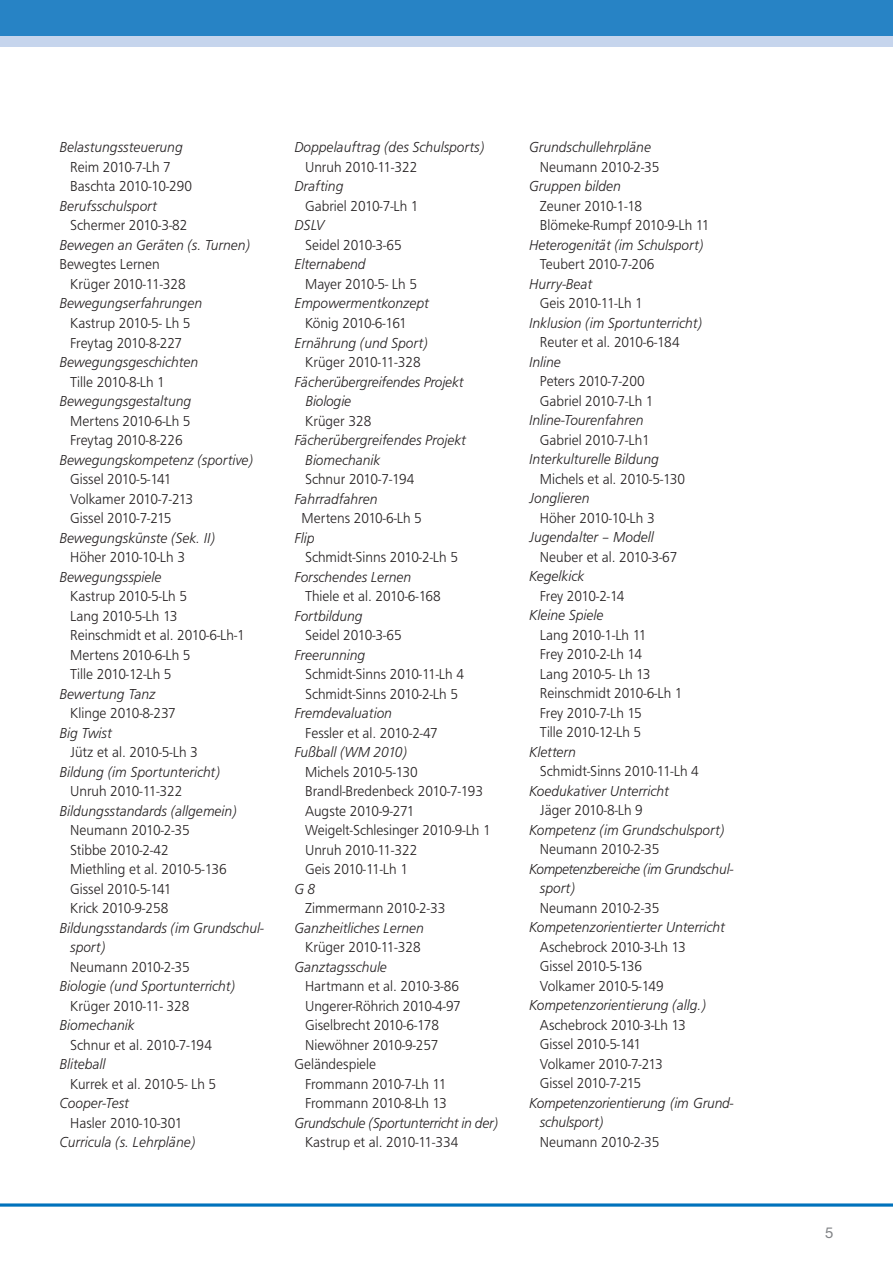
<style>
.page{position:relative;width:893px;height:1263px;background:#fff}
.page>*{position:absolute;margin:0;border:0;box-sizing:border-box;transform-origin:0 0}
.t1{font:300 15px/19.5px "Frutus T";color:#231f20;scale:.95 1}
.t2{font:italic 300 15px/19.5px "Frutus T";color:#231f20;scale:.95 1}
.t3{font:italic 300 15px/19.5px "Frutus T";letter-spacing:-.025em;color:#231f20;scale:.95 1}
.t4{font:italic 300 15px "Frutus T";letter-spacing:-.02em;color:#231f20;scale:.95 1}
.t5{font:300 15px "Frutus T";letter-spacing:-.035em;color:#231f20;scale:.95 1}
.t6{font:15px "Helvetica Neue CE";color:#808285}
</style>
<div class="page">
<div style="left:0;top:33px;width:893px;height:14px;background:#c6d5ed"></div>
<div style="left:0;top:0;width:893px;height:35px;background:#2783c5"></div>
<hr style="left:0;top:1203px;width:893px;height:3px;background:#0072bc">
<p class="t2" style="left:60px;top:137px;width:131px">Belastungssteuerung</p>
<p class="t1" style="left:70px;top:157px;width:130px">Reim 2010-7-Lh 7<br>Baschta 2010-10-290</p>
<p class="t2" style="left:60px;top:196px;width:104px">Berufsschulsport</p>
<p class="t1" style="left:70px;top:215px;width:125px">Schermer 2010-3-82</p>
<p class="t2" style="left:60px;top:235px;width:202px">Bewegen an Geräten (s. Turnen)</p>
<p class="t1" style="left:70px;top:254px;width:123px;text-indent:-11px">Bewegtes Lernen<br>Krüger 2010-11-328</p>
<p class="t2" style="left:60px;top:293px;width:152px">Bewegungserfahrungen</p>
<p class="t1" style="left:70px;top:313px;width:128px">Kastrup 2010-5- Lh 5<br>Freytag 2010-8-227</p>
<p class="t2" style="left:60px;top:352px;width:147px">Bewegungsgeschichten</p>
<p class="t1" style="left:70px;top:371px;width:101px">Tille 2010-8-Lh 1</p>
<p class="t2" style="left:60px;top:391px;width:140px">Bewegungsgestaltung</p>
<p class="t1" style="left:70px;top:410px;width:128px">Mertens 2010-6-Lh 5<br>Freytag 2010-8-226</p>
<p class="t2" style="left:60px;top:449px;width:205px">Bewegungskompetenz (sportive)</p>
<p class="t1" style="left:70px;top:469px;width:131px">Gissel 2010-5-141<br>Volkamer 2010-7-213<br>Gissel 2010-7-215</p>
<p class="t2" style="left:60px;top:527px;width:165px">Bewegungskünste (Sek. II)</p>
<p class="t1" style="left:70px;top:547px;width:122px">Höher 2010-10-Lh 3</p>
<p class="t2" style="left:60px;top:566px;width:109px">Bewegungsspiele</p>
<p class="t1" style="left:70px;top:586px;width:185px">Kastrup 2010-5-Lh 5<br>Lang 2010-5-Lh 13<br>Reinschmidt et al. 2010-6-Lh-1<br>Mertens 2010-6-Lh 5<br>Tille 2010-12-Lh 5</p>
<p class="t2" style="left:60px;top:683px;width:103px">Bewertung Tanz</p>
<p class="t1" style="left:70px;top:703px;width:113px">Klinge 2010-8-237</p>
<p class="t2" style="left:60px;top:722px;width:57px">Big Twist</p>
<p class="t1" style="left:70px;top:742px;width:136px">Jütz et al. 2010-5-Lh 3</p>
<p class="t2" style="left:60px;top:761px;width:170px">Bildung (im Sportuntericht)</p>
<p class="t1" style="left:70px;top:781px;width:120px">Unruh 2010-11-322</p>
<p class="t2" style="left:60px;top:800px;width:188px">Bildungsstandards (allgemein)</p>
<p class="t1" style="left:70px;top:820px;width:166px">Neumann 2010-2-35<br>Stibbe 2010-2-42<br>Miethling et al. 2010-5-136<br>Gissel 2010-5-141<br>Krick 2010-9-258</p>
<p class="t2" style="left:70px;top:917px;width:205px;text-indent:-11px">Bildungsstandards (im Grundschul&shy;sport)</p>
<p class="t1" style="left:70px;top:956px;width:127px">Neumann 2010-2-35</p>
<p class="t2" style="left:60px;top:976px;width:186px">Biologie (und Sportunterricht)</p>
<p class="t1" style="left:70px;top:995px;width:127px">Krüger 2010-11- 328</p>
<p class="t2" style="left:60px;top:1015px;width:81px">Biomechanik</p>
<p class="t1" style="left:70px;top:1034px;width:151px">Schnur et al. 2010-7-194</p>
<p class="t2" style="left:60px;top:1054px;width:50px">Bliteball</p>
<p class="t1" style="left:70px;top:1073px;width:155px">Kurrek et al. 2010-5- Lh 5</p>
<p class="t2" style="left:60px;top:1093px;width:75px">Cooper-Test</p>
<p class="t1" style="left:70px;top:1112px;width:120px">Hasler 2010-10-301</p>
<p class="t2" style="left:60px;top:1132px;width:144px">Curricula (s. Lehrpläne)</p>
<p class="t2" style="left:294px;top:137px;width:201px">Doppelauftrag (des Schulsports)</p>
<p class="t1" style="left:305px;top:157px;width:120px">Unruh 2010-11-322</p>
<p class="t2" style="left:294px;top:176px;width:53px">Drafting</p>
<p class="t1" style="left:305px;top:196px;width:121px">Gabriel 2010-7-Lh 1</p>
<p class="t2" style="left:294px;top:215px;width:33px">DSLV</p>
<p class="t1" style="left:305px;top:235px;width:103px">Seidel 2010-3-65</p>
<p class="t2" style="left:294px;top:254px;width:76px">Elternabend</p>
<p class="t1" style="left:305px;top:274px;width:119px">Mayer 2010-5- Lh 5</p>
<p class="t2" style="left:294px;top:293px;width:143px">Empowermentkonzept</p>
<p class="t5" style="left:305px;top:314px;width:109px">König 2010-6-161</p>
<p class="t2" style="left:294px;top:332px;width:142px">Ernährung (und Sport)</p>
<p class="t1" style="left:305px;top:352px;width:123px">Krüger 2010-11-328</p>
<p class="t2" style="left:305px;top:371px;width:168px;text-indent:-11px">Fächerübergreifendes Projekt<br>Biologie</p>
<p class="t1" style="left:305px;top:410px;width:71px">Krüger 328</p>
<p class="t2" style="left:305px;top:430px;width:171px;text-indent:-11px">Fächerübergreifendes Projekt<br>Biomechanik</p>
<p class="t1" style="left:305px;top:469px;width:117px">Schnur 2010-7-194</p>
<p class="t2" style="left:294px;top:488px;width:89px">Fahrradfahren</p>
<p class="t1" style="left:302px;top:508px;width:128px">Mertens 2010-6-Lh 5</p>
<p class="t2" style="left:294px;top:527px;width:23px">Flip</p>
<p class="t1" style="left:305px;top:547px;width:162px">Schmidt-Sinns 2010-2-Lh 5</p>
<p class="t2" style="left:294px;top:566px;width:125px">Forschendes Lernen</p>
<p class="t1" style="left:305px;top:586px;width:144px">Thiele et al. 2010-6-168</p>
<p class="t2" style="left:294px;top:605px;width:73px">Fortbildung</p>
<p class="t1" style="left:305px;top:625px;width:103px">Seidel 2010-3-65</p>
<p class="t2" style="left:294px;top:644px;width:76px">Freerunning</p>
<p class="t1" style="left:305px;top:664px;width:169px">Schmidt-Sinns 2010-11-Lh 4<br>Schmidt-Sinns 2010-2-Lh 5</p>
<p class="t2" style="left:294px;top:703px;width:104px">Fremdevaluation</p>
<p class="t1" style="left:305px;top:722px;width:141px">Fessler et al. 2010-2-47</p>
<p class="t2" style="left:294px;top:742px;width:120px">Fußball (WM 2010)</p>
<p class="t1" style="left:305px;top:761px;width:197px">Michels 2010-5-130<br>Brandl-Bredenbeck 2010-7-193<br>Augste 2010-9-271<br>Weigelt-Schlesinger 2010-9-Lh 1<br>Unruh 2010-11-322<br>Geis 2010-11-Lh 1</p>
<p class="t2" style="left:294px;top:878px;width:23px">G 8</p>
<p class="t1" style="left:305px;top:898px;width:149px">Zimmermann 2010-2-33</p>
<p class="t2" style="left:294px;top:917px;width:138px">Ganzheitliches Lernen</p>
<p class="t1" style="left:305px;top:937px;width:123px">Krüger 2010-11-328</p>
<p class="t2" style="left:294px;top:956px;width:99px">Ganztagsschule</p>
<p class="t1" style="left:305px;top:976px;width:164px">Hartmann et al. 2010-3-86</p>
<p class="t1" style="left:305px;top:995px;width:166px">Ungerer-Röhrich 2010-4-97</p>
<p class="t1" style="left:305px;top:1015px;width:142px">Giselbrecht 2010-6-178</p>
<p class="t1" style="left:305px;top:1034px;width:142px">Niewöhner 2010-9-257</p>
<p class="t1" style="left:294px;top:1054px;width:88px">Geländespiele</p>
<p class="t1" style="left:305px;top:1073px;width:150px">Frommann 2010-7-Lh 11</p>
<p class="t1" style="left:305px;top:1093px;width:151px">Frommann 2010-8-Lh 13</p>
<p class="t4" style="left:294px;top:1114px;width:216px">Grundschule (Sportunterricht in der)</p>
<p class="t1" style="left:305px;top:1132px;width:163px">Kastrup et al. 2010-11-334</p>
<p class="t2" style="left:529px;top:137px;width:130px">Grundschullehrpläne</p>
<p class="t1" style="left:540px;top:157px;width:127px">Neumann 2010-2-35</p>
<p class="t2" style="left:529px;top:176px;width:98px">Gruppen bilden</p>
<p class="t1" style="left:540px;top:196px;width:180px">Zeuner 2010-1-18<br>Blömeke-Rumpf 2010-9-Lh 11</p>
<p class="t2" style="left:529px;top:235px;width:185px">Heterogenität (im Schulsport)</p>
<p class="t1" style="left:540px;top:254px;width:122px">Teubert 2010-7-206</p>
<p class="t2" style="left:529px;top:274px;width:68px">Hurry-Beat</p>
<p class="t1" style="left:540px;top:293px;width:110px">Geis 2010-11-Lh 1</p>
<p class="t2" style="left:529px;top:313px;width:183px">Inklusion (im Sportunterricht)</p>
<p class="t1" style="left:540px;top:332px;width:149px">Reuter et al. 2010-6-184</p>
<p class="t2" style="left:529px;top:352px;width:35px">Inline</p>
<p class="t1" style="left:540px;top:371px;width:121px">Peters 2010-7-200<br>Gabriel 2010-7-Lh 1</p>
<p class="t2" style="left:529px;top:410px;width:122px">Inline-Tourenfahren</p>
<p class="t1" style="left:540px;top:430px;width:117px">Gabriel 2010-7-Lh1</p>
<p class="t2" style="left:529px;top:449px;width:138px">Interkulturelle Bildung</p>
<p class="t1" style="left:540px;top:469px;width:154px">Michels et al. 2010-5-130</p>
<p class="t2" style="left:529px;top:488px;width:65px">Jonglieren</p>
<p class="t1" style="left:540px;top:508px;width:122px">Höher 2010-10-Lh 3</p>
<p class="t2" style="left:529px;top:527px;width:133px">Jugendalter – Modell</p>
<p class="t1" style="left:540px;top:547px;width:146px">Neuber et al. 2010-3-67</p>
<p class="t2" style="left:529px;top:566px;width:60px">Kegelkick</p>
<p class="t1" style="left:540px;top:586px;width:91px">Frey 2010-2-14</p>
<p class="t2" style="left:529px;top:605px;width:80px">Kleine Spiele</p>
<p class="t1" style="left:540px;top:625px;width:152px">Lang 2010-1-Lh 11<br>Frey 2010-2-Lh 14<br>Lang 2010-5- Lh 13<br>Reinschmidt 2010-6-Lh 1<br>Frey 2010-7-Lh 15<br>Tille 2010-12-Lh 5</p>
<p class="t2" style="left:529px;top:742px;width:51px">Klettern</p>
<p class="t1" style="left:540px;top:761px;width:169px">Schmidt-Sinns 2010-11-Lh 4</p>
<p class="t2" style="left:529px;top:781px;width:149px">Koedukativer Unterricht</p>
<p class="t1" style="left:540px;top:800px;width:110px">Jäger 2010-8-Lh 9</p>
<p class="t2" style="left:529px;top:820px;width:207px">Kompetenz (im Grundschulsport)</p>
<p class="t1" style="left:540px;top:839px;width:127px">Neumann 2010-2-35</p>
<p class="t3" style="left:540px;top:859px;width:205px;text-indent:-11px">Kompetenzbereiche (im Grundschul&shy;sport)</p>
<p class="t1" style="left:540px;top:898px;width:127px">Neumann 2010-2-35</p>
<p class="t2" style="left:529px;top:917px;width:207px">Kompetenzorientierter Unterricht</p>
<p class="t1" style="left:540px;top:937px;width:155px">Aschebrock 2010-3-Lh 13<br>Gissel 2010-5-136<br>Volkamer 2010-5-149</p>
<p class="t2" style="left:529px;top:995px;width:187px">Kompetenzorientierung (allg.)</p>
<p class="t1" style="left:540px;top:1015px;width:155px">Aschebrock 2010-3-Lh 13<br>Gissel 2010-5-141<br>Volkamer 2010-7-213<br>Gissel 2010-7-215</p>
<p class="t2" style="left:540px;top:1093px;width:205px;text-indent:-11px">Kompetenzorientierung (im Grund&shy;schulsport)</p>
<p class="t1" style="left:540px;top:1132px;width:127px">Neumann 2010-2-35</p>
<p class="t6" style="left:825px;top:1223px;width:10px">5</p>
</div>
